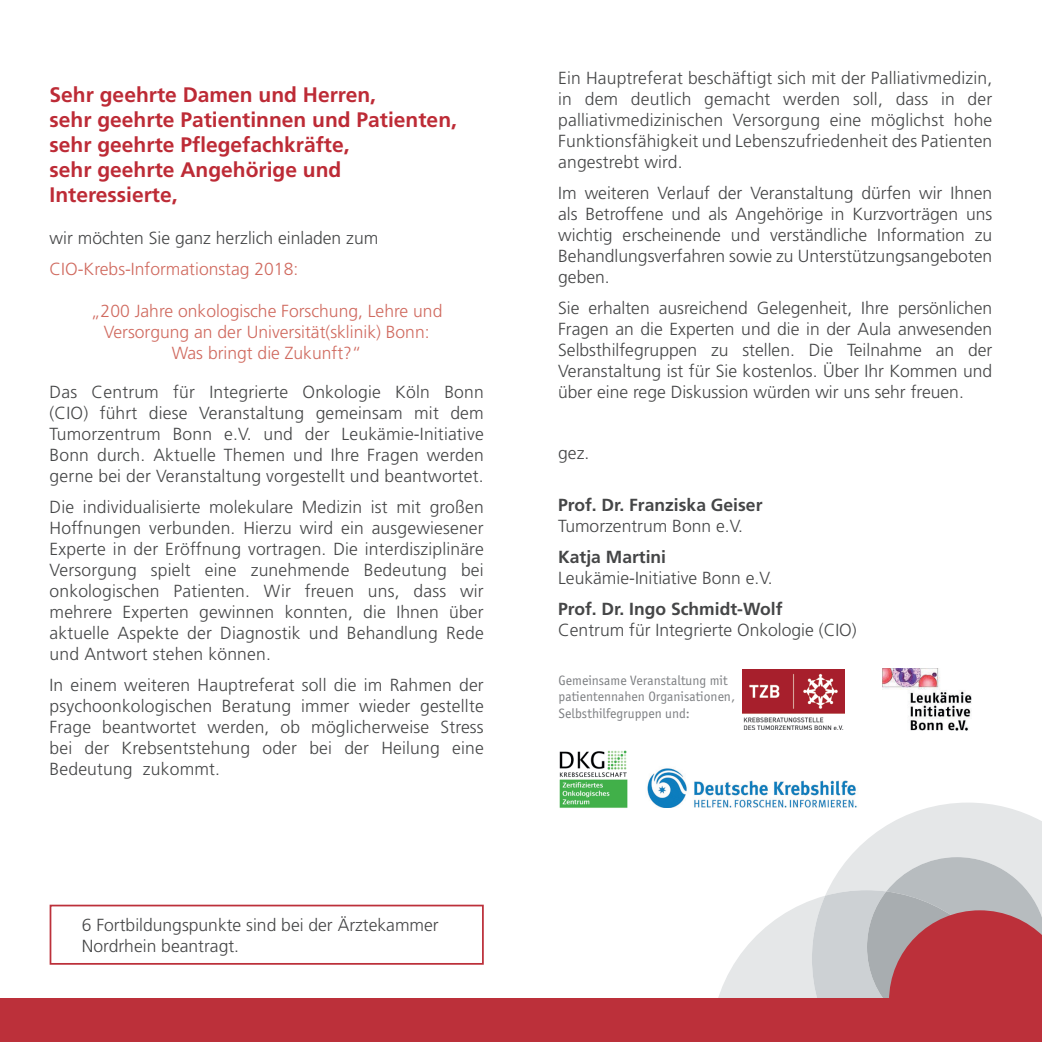
<style>
.page{position:relative;width:1042px;height:1042px;background:#fff}
.page>*{position:absolute;margin:0;border:0;box-sizing:border-box;transform-origin:0 0}
.t1{font:700 21px/25.2px "Frutiger";color:#bd2b36}
.t2{font:300 17.5px/21px "Frutiger";color:#454647;text-align:justify}
.t3{font:300 17.5px/21px "Frutiger";color:#d06a5f;text-align:center}
.t4{font:700 17.5px "Frutiger";color:#454647}
.t5{font:14px/16.8px "Officina Sans EF";color:#7d7f82}
</style>
<div class="page">
<img style="left:647px;top:768px;width:209px;height:39px">
<img style="left:559px;top:750px;width:69px;height:58px">
<img style="left:742px;top:670px;width:102px;height:60px">
<img style="left:883px;top:669px;width:88px;height:61px">
<svg style="left:825px;top:802px;width:217px;height:55px;fill:#e5e7e8"></svg>
<svg style="left:718px;top:857px;width:324px;height:141px"></svg>
<div style="left:0;top:998px;width:1042px;height:44px;background:#bc303a"></div>
<div style="left:50px;top:904px;width:434px;height:60px;border:2px solid #bc303a"></div>
<p class="t1" style="left:50px;top:81px;width:409px">Sehr geehrte Damen und Herren,<br>sehr geehrte Patientinnen und Patienten, sehr geehrte Pflegefachkräfte,<br>sehr geehrte Angehörige und<br>Interessierte,</p>
<p class="t2" style="left:50px;top:228px;width:330px">wir möchten Sie ganz herzlich einladen zum</p>
<p class="t3" style="left:50px;top:259px;width:250px">CIO-Krebs-Informationstag 2018:</p>
<p class="t3" style="left:91px;top:301px;width:353px">„200 Jahre onkologische Forschung, Lehre und<br>Versorgung an der Universität(sklinik) Bonn:<br>Was bringt die Zukunft?“</p>
<p class="t2" style="left:50px;top:381px;width:436px">Das Centrum für Integrierte Onkologie Köln Bonn (CIO) führt diese Veranstaltung gemeinsam mit dem Tumorzentrum Bonn e.V. und der Leukämie-Initiative Bonn durch. Aktuelle Themen und Ihre Fragen werden gerne bei der Veranstaltung vorgestellt und beantwortet.</p>
<p class="t2" style="left:50px;top:496px;width:436px">Die individualisierte molekulare Medizin ist mit großen Hoffnungen verbunden. Hierzu wird ein ausgewiesener Experte in der Eröffnung vortragen. Die interdisziplinäre Versorgung spielt eine zunehmende Bedeutung bei onkologischen Patienten. Wir freuen uns, dass wir mehrere Experten gewinnen konnten, die Ihnen über aktuelle Aspekte der Diagnostik und Behandlung Rede und Antwort stehen können.</p>
<p class="t2" style="left:50px;top:674px;width:436px">In einem weiteren Hauptreferat soll die im Rahmen der psychoonkologischen Beratung immer wieder gestellte Frage beantwortet werden, ob möglicherweise Stress bei der Krebsentstehung oder bei der Heilung eine Bedeutung zukommt.</p>
<p class="t2" style="left:82px;top:915px;width:358px;line-height:20.5px">6 Fortbildungspunkte sind bei der Ärztekammer<br>Nordrhein beantragt.</p>
<p class="t2" style="left:558px;top:67px;width:436px">Ein Hauptreferat beschäftigt sich mit der Palliativmedizin, in dem deutlich gemacht werden soll, dass in der palliativmedizinischen Versorgung eine möglichst hohe Funktionsfähigkeit und Lebenszufriedenheit des Patienten angestrebt wird.</p>
<p class="t2" style="left:558px;top:182px;width:436px">Im weiteren Verlauf der Veranstaltung dürfen wir Ihnen als Betroffene und als Angehörige in Kurzvorträgen uns wichtig erscheinende und verständliche Information zu Behandlungsverfahren sowie zu Unterstützungsangeboten geben.</p>
<p class="t2" style="left:558px;top:297px;width:436px">Sie erhalten ausreichend Gelegenheit, Ihre persönlichen Fragen an die Experten und die in der Aula anwesenden Selbsthilfegruppen zu stellen. Die Teilnahme an der Veranstaltung ist für Sie kostenlos. Über Ihr Kommen und über eine rege Diskussion würden wir uns sehr freuen.</p>
<p class="t2" style="left:558px;top:443px;width:33px">gez.</p>
<p class="t4" style="left:558px;top:494px;width:206px">Prof. Dr. Franziska Geiser</p>
<p class="t2" style="left:558px;top:515px;width:186px">Tumorzentrum Bonn e.V.</p>
<p class="t4" style="left:558px;top:546px;width:109px">Katja Martini</p>
<p class="t2" style="left:558px;top:567px;width:216px">Leukämie-Initiative Bonn e.V.</p>
<p class="t4" style="left:558px;top:598px;width:226px">Prof. Dr. Ingo Schmidt-Wolf</p>
<p class="t2" style="left:558px;top:619px;width:300px">Centrum für Integrierte Onkologie (CIO)</p>
<p class="t5" style="left:559px;top:672px;width:178px">Gemeinsame Veranstaltung mit patientennahen Organisationen,<br>Selbsthilfegruppen und:</p>
</div>
